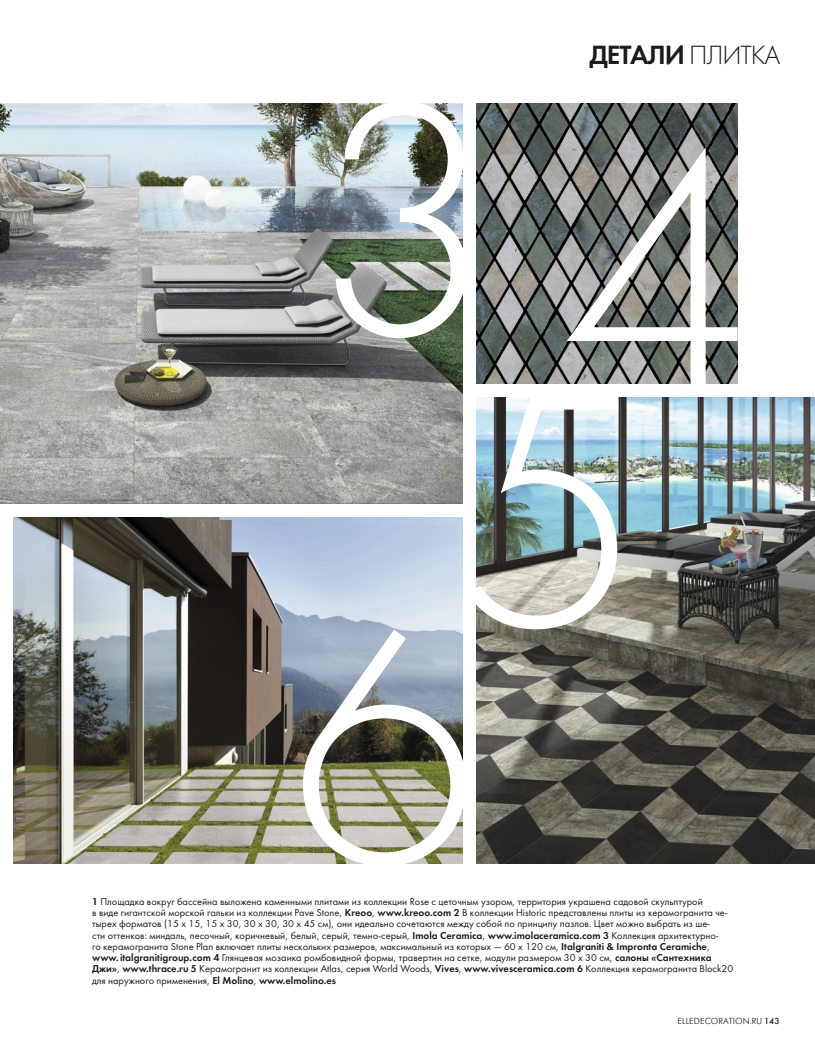
<style>
.page{position:relative;width:815px;height:1046px;background:#fff}
.page>*{position:absolute;margin:0;border:0;box-sizing:border-box;transform-origin:0 0}
.t1{font:300 344.25px/291px "Futura";color:#fff;text-align:center}
.t2{font:27.38px "Futura Demi";letter-spacing:-.04em;color:#1c1c1c}
.t3{font:10.38px/11.2px "Futura";color:#1c1c1c}
.t4{font:300 8.75px "Futura Futuris";letter-spacing:.01em;color:#1c1c1c}
.s1{font-family:"Futura";font-weight:300}
.s2{font-family:"Futura Demi"}
.s3{font-weight:400}
</style>
<div class="page">
<img style="left:0;top:104px;width:463px;height:400px">
<img style="left:476px;top:397px;width:339px;height:466px">
<img style="left:476px;top:104px;width:261px;height:280px">
<img style="left:13px;top:517px;width:450px;height:346px">
<h2 class="t2" style="left:590px;top:37px;width:193px">ДЕТАЛИ <span class="s1">ПЛИТКА</span></h2>
<h1 class="t1" style="left:310px;top:77px;width:337px">3<br>5</h1>
<h1 class="t1" style="left:563px;top:127px;width:190px">4</h1>
<h1 class="t1" style="left:291px;top:604px;width:190px">6</h1>
<p class="t3" style="left:92px;top:895px;width:643px"><span class="s2">1</span> Площадка вокруг бассейна выложена каменными плитами из коллекции Rose с цеточным узором, территория украшена садовой скульптурой<br>в виде гигантской морской гальки из коллекции Pave Stone, <span class="s2">Kreoo</span>, <span class="s2">www.kreoo.com 2</span> В коллекции Historic представлены плиты из керамогранита че&shy;тырех форматов (15 x 15, 15 x 30, 30 х 30, 30 x 45 cм), они идеально сочетаются между собой по принципу пазлов. Цвет можно выбрать из ше-<br>сти оттенков: миндаль, песочный, коричневый, белый, серый, темно-серый, <span class="s2">Imola Ceramica</span>, <span class="s2">www.imolaceramica.com 3</span> Коллекция архитектурно-<br>го керамогранита Stone Plan включает плиты нескольких размеров, максимальный из которых — 60 х 120 см, <span class="s2">Italgraniti &amp; Impronta Ceramiche</span>, <span class="s2">www. italgranitigroup.com 4</span> Глянцевая мозаика ромбовидной формы, травертин на сетке, модули размером 30 х 30 см, <span class="s2">салоны «Сантехника Джи»</span>, <span class="s2">www.thrace.ru 5</span> Керамогранит из коллекции Atlas, серия World Woods, <span class="s2">Vives</span>, <span class="s2">www.vivesceramica.com 6</span> Коллекция керамогранита Block20 для наружного применения, <span class="s2">El Molino</span>, <span class="s2">www.elmolino.es</span></p>
<p class="t4" style="left:678px;top:1015px;width:103px">ELLEDECORATION.RU <span class="s3">143</span></p>
</div>
